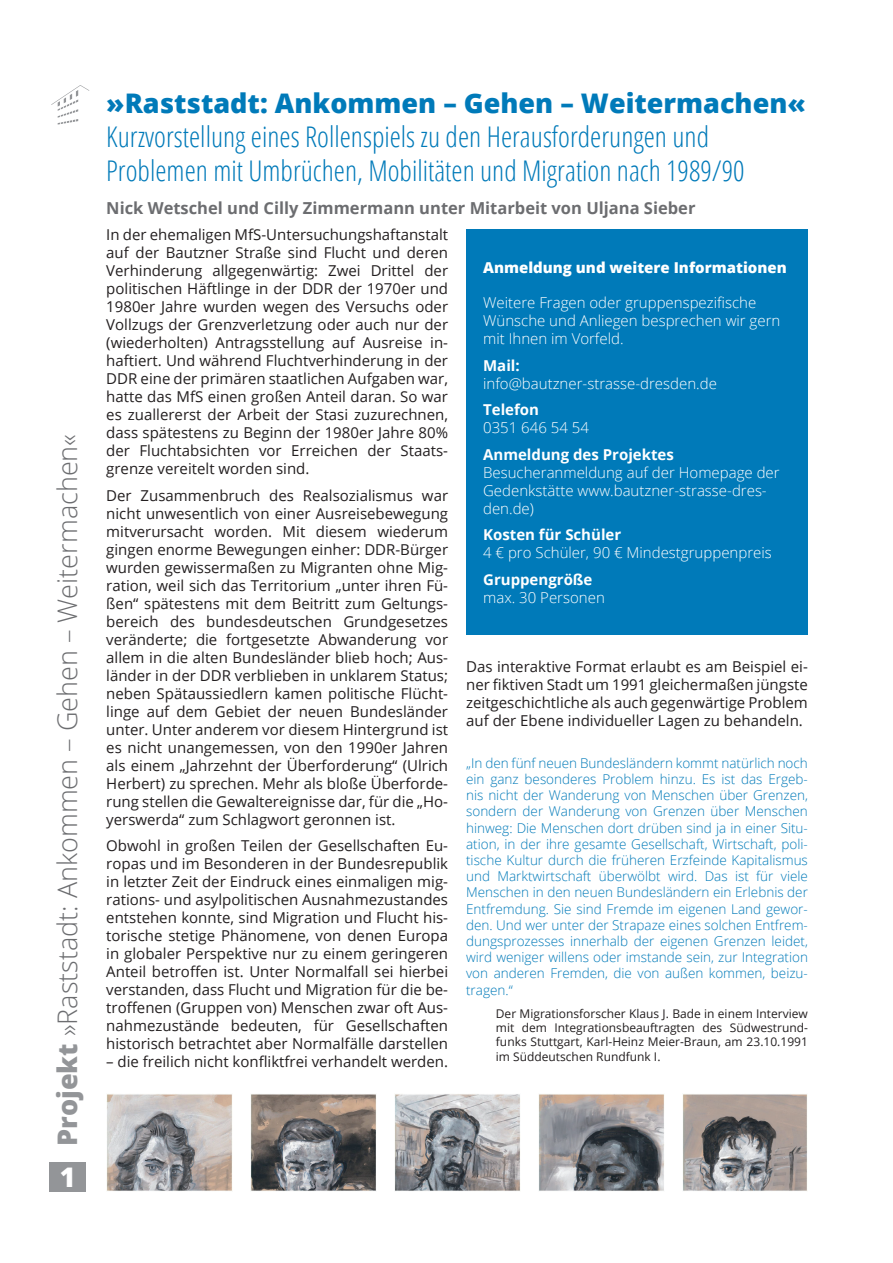
<style>
.page{position:relative;width:893px;height:1263px;background:#fff}
.page>*{position:absolute;margin:0;border:0;box-sizing:border-box;transform-origin:0 0}
.t1{font:300 condensed 28.5px/34.2px "Open Sans";color:#007ab9}
.t2{font:300 27px "Open Sans";color:#6c6d70}
.t3{font:800 27px "Open Sans";color:#007ab9}
.t4{font:800 27px "Open Sans";color:#fff}
.t5{font:700 16.5px "Open Sans";color:#6c6d70}
.t6{font:15px/18px "Open Sans";color:#231f20;text-align:justify}
.t7{font:300 15px/18px "Open Sans";color:#fff}
.t8{font:700 15px "Open Sans";color:#fff}
.t9{font:800 15px "Open Sans";color:#fff}
.t10{font:300 13.5px/16.2px "Open Sans";color:#007ab9;text-align:justify}
.t11{font:12px/14.4px "Open Sans";color:#231f20;text-align:justify}
.s1{font-weight:800;color:#939598}
</style>
<div class="page">
<div style="left:50px;top:1162px;width:36px;height:29px;background:#939598"></div>
<svg style="left:51px;top:85px;width:38px;height:40px"></svg>
<div style="left:466px;top:230px;width:342px;height:405px;background:#007ab9"></div>
<img style="left:106px;top:1094px;width:126px;height:97px">
<img style="left:250px;top:1094px;width:126px;height:97px">
<img style="left:395px;top:1094px;width:125px;height:97px">
<img style="left:539px;top:1094px;width:125px;height:97px">
<img style="left:683px;top:1094px;width:124px;height:97px">
<h2 class="t2" style="left:49px;top:1146px;width:714px;rotate:-90deg"><span class="s1">Projekt</span> »Raststadt: Ankommen – Gehen – Weitermachen«</h2>
<h2 class="t4" style="left:60px;top:1156px;width:17px">1</h2>
<h2 class="t3" style="left:106px;top:82px;width:701px">»Raststadt: Ankommen – Gehen – Weitermachen«</h2>
<h1 class="t1" style="left:106px;top:118px;width:640px">Kurzvorstellung eines Rollenspiels zu den Herausforderungen und<br>Problemen mit Umbrüchen, Mobilitäten und Migration nach 1989/90</h1>
<p class="t5" style="left:106px;top:196px;width:591px">Nick Wetschel und Cilly Zimmermann unter Mitarbeit von Uljana Sieber</p>
<p class="t6" style="left:106px;top:225px;width:343px">In der ehemaligen MfS-Untersuchungshaftanstalt auf der Bautzner Straße sind Flucht und deren Verhinderung allgegenwärtig: Zwei Drittel der politischen Häftlinge in der DDR der 1970er und 1980er Jahre wurden wegen des Versuchs oder Vollzugs der Grenzverletzung oder auch nur der (wiederholten) Antragsstellung auf Ausreise in&shy;haftiert. Und während Fluchtverhinderung in der DDR eine der primären staatlichen Aufgaben war, hatte das MfS einen großen Anteil daran. So war es zuallererst der Arbeit der Stasi zuzurechnen, dass spätestens zu Beginn der 1980er Jahre 80% der Fluchtabsichten vor Erreichen der Staats&shy;grenze vereitelt worden sind.</p>
<p class="t6" style="left:106px;top:486px;width:343px">Der Zusammenbruch des Realsozialismus war nicht unwesentlich von einer Ausreisebewegung mitverursacht worden. Mit diesem wiederum gingen enorme Bewegungen einher: DDR-Bürger wurden gewissermaßen zu Migranten ohne Mig&shy;ration, weil sich das Territorium „unter ihren Fü&shy;ßen“ spätestens mit dem Beitritt zum Geltungs&shy;bereich des bundesdeutschen Grundgesetzes veränderte; die fortgesetzte Abwanderung vor allem in die alten Bundesländer blieb hoch; Aus&shy;länder in der DDR verblieben in unklarem Status; neben Spätaussiedlern kamen politische Flücht&shy;linge auf dem Gebiet der neuen Bundesländer unter. Unter anderem vor diesem Hintergrund ist es nicht unangemessen, von den 1990er Jahren als einem „Jahrzehnt der Überforderung“ (Ulrich Herbert) zu sprechen. Mehr als bloße Überforde&shy;rung stellen die Gewaltereignisse dar, für die „Ho&shy;yerswerda“ zum Schlagwort geronnen ist.</p>
<p class="t6" style="left:106px;top:836px;width:343px">Obwohl in großen Teilen der Gesellschaften Eu&shy;ropas und im Besonderen in der Bundesrepublik in letzter Zeit der Eindruck eines einmaligen mig&shy;rations- und asylpolitischen Ausnahmezustandes entstehen konnte, sind Migration und Flucht his&shy;torische stetige Phänomene, von denen Europa in globaler Perspektive nur zu einem geringeren Anteil betroffen ist. Unter Normalfall sei hierbei verstanden, dass Flucht und Migration für die be&shy;troffenen (Gruppen von) Menschen zwar oft Aus&shy;nahmezustände bedeuten, für Gesellschaften historisch betrachtet aber Normalfälle darstellen</p>
<p class="t6" style="left:106px;top:1052px;width:343px">– die freilich nicht konfliktfrei verhandelt werden.</p>
<p class="t9" style="left:483px;top:256px;width:305px">Anmeldung und weitere Informationen</p>
<p class="t7" style="left:483px;top:293px;width:299px">Weitere Fragen oder gruppenspezifische<br>Wünsche und Anliegen besprechen wir gern mit Ihnen im Vorfeld.</p>
<p class="t8" style="left:483px;top:355px;width:38px">Mail:</p>
<p class="t7" style="left:483px;top:374px;width:235px">info@bautzner-strasse-dresden.de</p>
<p class="t8" style="left:483px;top:399px;width:57px">Telefon</p>
<p class="t7" style="left:483px;top:418px;width:107px">0351 646 54 54</p>
<p class="t8" style="left:483px;top:444px;width:192px">Anmeldung des Projektes</p>
<p class="t7" style="left:483px;top:463px;width:298px">Besucheranmeldung auf der Homepage der<br>Gedenkstätte www.bautzner-strasse-dres&shy;den.de)</p>
<p class="t8" style="left:483px;top:524px;width:140px">Kosten für Schüler</p>
<p class="t7" style="left:483px;top:543px;width:290px">4 € pro Schüler, 90 € Mindestgruppenpreis</p>
<p class="t8" style="left:483px;top:569px;width:111px">Gruppengröße</p>
<p class="t7" style="left:483px;top:588px;width:123px">max. 30 Personen</p>
<p class="t6" style="left:466px;top:657px;width:343px">Das interaktive Format erlaubt es am Beispiel ei&shy;ner fiktiven Stadt um 1991 gleichermaßen jüngste zeitgeschichtliche als auch gegenwärtige Problem auf der Ebene individueller Lagen zu behandeln.</p>
<p class="t10" style="left:466px;top:754px;width:343px">„In den fünf neuen Bundesländern kommt natürlich noch ein ganz besonderes Problem hinzu. Es ist das Ergeb&shy;nis nicht der Wanderung von Menschen über Grenzen, sondern der Wanderung von Grenzen über Menschen hinweg: Die Menschen dort drüben sind ja in einer Situ&shy;ation, in der ihre gesamte Gesellschaft, Wirtschaft, poli&shy;tische Kultur durch die früheren Erzfeinde Kapitalismus und Marktwirtschaft überwölbt wird. Das ist für viele Menschen in den neuen Bundesländern ein Erlebnis der Entfremdung. Sie sind Fremde im eigenen Land gewor&shy;den. Und wer unter der Strapaze eines solchen Entfrem&shy;dungsprozesses innerhalb der eigenen Grenzen leidet, wird weniger willens oder imstande sein, zur Integration von anderen Fremden, die von außen kommen, beizu&shy;tragen.“</p>
<p class="t11" style="left:496px;top:1006px;width:314px">Der Migrationsforscher Klaus J. Bade in einem Interview mit dem Integrationsbeauftragten des Südwestrund&shy;funks Stuttgart, Karl-Heinz Meier-Braun, am 23.10.1991 im Süddeutschen Rundfunk I.</p>
</div>
